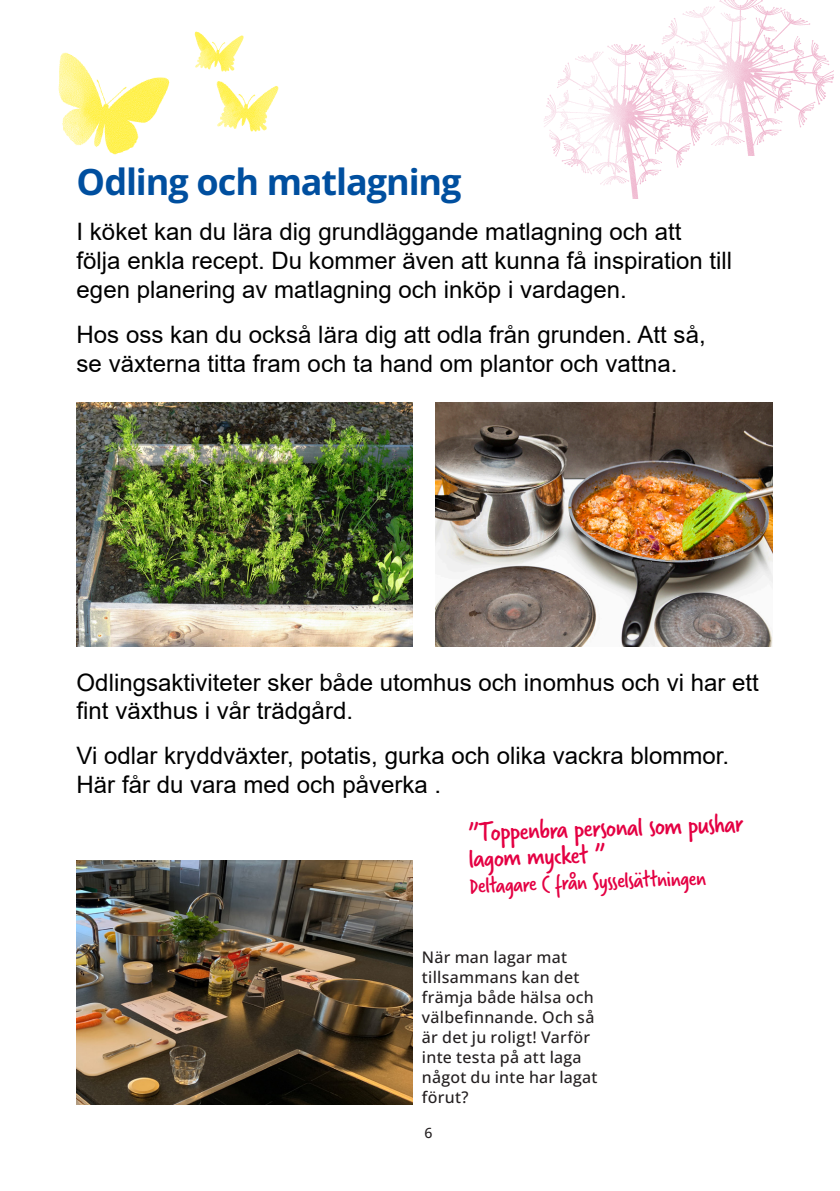
<style>
.page{position:relative;width:840px;height:1191px;background:#fff}
.page>*{position:absolute;margin:0;border:0;box-sizing:border-box;transform-origin:0 0}
.Mindre_rubrik_H3{font:700 36px "Open Sans";letter-spacing:-.03em;color:#004f9f}
.Mellanrubrik_Faktarubrik_H5_-_kopia{font:28px/26px "Verveine";color:#e40043}
.t1{font:24px/28.8px "Arial";color:#000}
.Mellanrubrik_Faktarubrik_H5_-_kopia-2{font:24px "Verveine";color:#e40043}
.Bildtext_A_P{font:500 16px/20px "Open Sans";letter-spacing:.015em;color:#231f20}
.t2{font:500 14px "Open Sans";color:#231f20}
</style>
<div class="page">
<img style="left:194px;top:31px;width:50px;height:41px">
<img style="left:58px;top:52px;width:112px;height:103px">
<img style="left:435px;top:402px;width:336px;height:245px">
<img style="left:77px;top:402px;width:335px;height:245px">
<img style="left:544px;top:45px;width:140px;height:153px">
<img style="left:612px;top:0;width:220px;height:156px">
<img style="left:216px;top:81px;width:63px;height:51px">
<img style="left:77px;top:860px;width:335px;height:244px">
<h3 class="Mindre_rubrik_H3" style="left:77px;top:158px;width:386px">Odling och matlagning</h3>
<p class="t1" style="left:77px;top:217px;width:656px">I köket kan du lära dig grundläggande matlagning och att<br>följa enkla recept. Du kommer även att kunna få inspiration till egen planering av matlagning och inköp i vardagen.</p>
<p class="t1" style="left:77px;top:320px;width:630px">Hos oss kan du också lära dig att odla från grunden. Att så, se växterna titta fram och ta hand om plantor och vattna.</p>
<p class="t1" style="left:77px;top:667px;width:683px">Odlingsaktiviteter sker både utomhus och inomhus och vi har ett fint växthus i vår trädgård.</p>
<p class="t1" style="left:77px;top:741px;width:653px">Vi odlar kryddväxter, potatis, gurka och olika vackra blommor.<br>Här får du vara med och påverka .</p>
<h5 class="Mellanrubrik_Faktarubrik_H5_-_kopia" style="left:467px;top:820px;width:277px;rotate:-2deg">”Toppenbra personal som pushar lagom mycket ”</h5>
<h5 class="Mellanrubrik_Faktarubrik_H5_-_kopia-2" style="left:468px;top:869px;width:238px;rotate:-2deg">Deltagare C från Sysselsättningen</h5>
<p class="Bildtext_A_P" style="left:422px;top:946px;width:177px">När man lagar mat tillsammans kan det främja både hälsa och välbefinnande. Och så är det ju roligt! Varför inte testa på att laga något du inte har lagat förut?</p>
<p class="t2" style="left:424px;top:1123px;width:10px">6</p>
</div>
